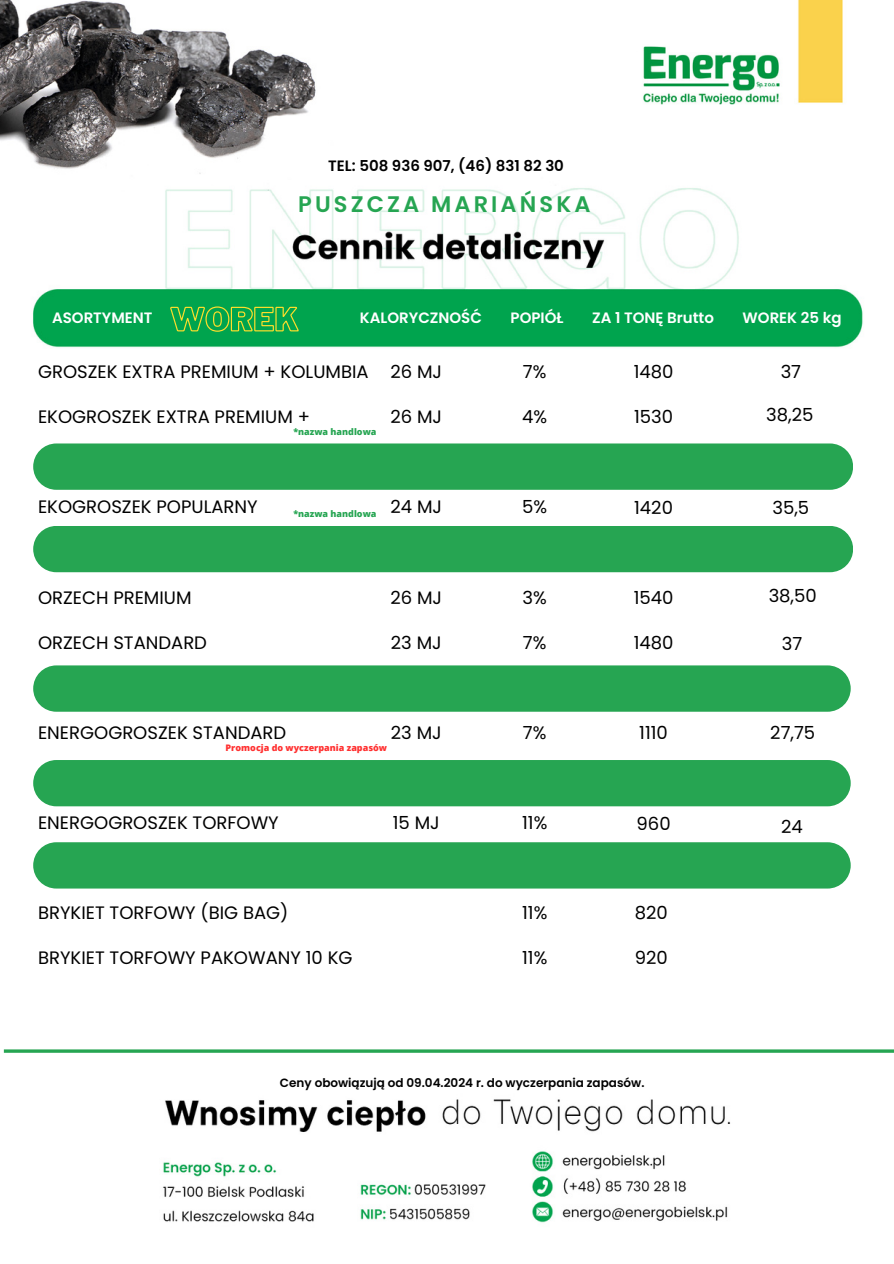
<style>
.page{position:relative;width:894px;height:1264px;background:#fff}
.page>*{position:absolute;margin:0;border:0;box-sizing:border-box;transform-origin:0 0}
.t1{font:600 22.5px "Poppins";letter-spacing:.14em;color:#26a552}
.t2{font:18px "Poppins";color:#000}
.t3{font:600 15px "Poppins";color:#fff}
.t4{font:600 15px "Poppins";color:#000}
.t5{font:600 12px "Poppins";color:#000}
.t6{font:800 9px "Open Sans";color:#26a552}
.t7{font:800 9px "Open Sans";color:#ff3131}
</style>
<div class="page">
<img style="left:0;top:0;width:893px;height:1223px">
<hr style="left:4px;top:1049px;width:889px;height:3px;background:#26a552">
<svg style="left:169px;top:306px;width:130px;height:26px;background:#38b046"></svg>
<div style="left:33px;top:443px;width:819px;height:47px;background:#26a552;border-radius:23px"></div>
<div style="left:33px;top:665px;width:817px;height:46px;background:#26a552;border-radius:23px"></div>
<div style="left:33px;top:526px;width:819px;height:46px;background:#26a552;border-radius:23px"></div>
<div style="left:33px;top:760px;width:817px;height:46px;background:#26a552;border-radius:23px"></div>
<div style="left:33px;top:842px;width:817px;height:46px;background:#26a552;border-radius:23px"></div>
<h4 class="t4" style="left:328px;top:156px;width:237px">TEL: 508 936 907, (46) 831 82 30</h4>
<h4 class="t1" style="left:298px;top:188px;width:294px">PUSZCZA MARIAŃSKA</h4>
<h5 class="t3" style="left:52px;top:307px;width:102px">ASORTYMENT</h5>
<h5 class="t3" style="left:360px;top:307px;width:124px">KALORYCZNOŚĆ</h5>
<h5 class="t3" style="left:510px;top:307px;width:54px">POPIÓŁ</h5>
<h5 class="t3" style="left:592px;top:307px;width:123px">ZA 1 TONĘ Brutto</h5>
<h5 class="t3" style="left:742px;top:307px;width:100px">WOREK 25 kg</h5>
<h2 class="t2" style="left:38px;top:359px;width:332px">GROSZEK EXTRA PREMIUM + KOLUMBIA</h2>
<h1 class="t2" style="left:38px;top:404px;width:273px">EKOGROSZEK EXTRA PREMIUM +</h1>
<h4 class="t2" style="left:780px;top:359px;width:22px">37</h4>
<h3 class="t2" style="left:390px;top:359px;width:53px">26 MJ</h3>
<h3 class="t2" style="left:390px;top:404px;width:53px">26 MJ</h3>
<h3 class="t2" style="left:633px;top:359px;width:41px">1480</h3>
<h3 class="t2" style="left:634px;top:404px;width:41px">1530</h3>
<p class="t2" style="left:523px;top:359px;width:25px">7%</p>
<p class="t2" style="left:522px;top:404px;width:26px">4%</p>
<h4 class="t2" style="left:766px;top:402px;width:49px">38,25</h4>
<h4 class="t6" style="left:293px;top:425px;width:85px">*nazwa handlowa</h4>
<h6 class="t2" style="left:38px;top:494px;width:221px">EKOGROSZEK POPULARNY</h6>
<h4 class="t6" style="left:293px;top:507px;width:85px">*nazwa handlowa</h4>
<h3 class="t2" style="left:390px;top:494px;width:53px">24 MJ</h3>
<h3 class="t2" style="left:522px;top:494px;width:26px">5%</h3>
<h4 class="t2" style="left:634px;top:494px;width:40px">1420</h4>
<p class="t2" style="left:38px;top:584px;width:155px">ORZECH PREMIUM</p>
<h3 class="t2" style="left:38px;top:629px;width:170px">ORZECH STANDARD</h3>
<p class="t2" style="left:390px;top:584px;width:53px">26 MJ</p>
<p class="t2" style="left:391px;top:629px;width:52px">23 MJ</p>
<h3 class="t2" style="left:522px;top:584px;width:26px">3%</h3>
<h3 class="t2" style="left:523px;top:629px;width:25px">7%</h3>
<h4 class="t2" style="left:633px;top:585px;width:41px">1540</h4>
<h4 class="t2" style="left:633px;top:630px;width:41px">1480</h4>
<h3 class="t2" style="left:38px;top:719px;width:250px">ENERGOGROSZEK STANDARD</h3>
<p class="t2" style="left:391px;top:719px;width:52px">23 MJ</p>
<h3 class="t2" style="left:523px;top:719px;width:25px">7%</h3>
<h4 class="t2" style="left:639px;top:720px;width:30px">1110</h4>
<h4 class="t7" style="left:225px;top:741px;width:163px">Promocja do wyczerpania zapasów</h4>
<p class="t2" style="left:38px;top:809px;width:242px">ENERGOGROSZEK TORFOWY</p>
<p class="t2" style="left:393px;top:809px;width:48px">15 MJ</p>
<h3 class="t2" style="left:522px;top:809px;width:27px">11%</h3>
<h4 class="t2" style="left:636px;top:811px;width:36px">960</h4>
<h3 class="t2" style="left:38px;top:899px;width:252px">BRYKIET TORFOWY (BIG BAG)</h3>
<p class="t2" style="left:38px;top:944px;width:316px">BRYKIET TORFOWY PAKOWANY 10 KG</p>
<h4 class="t2" style="left:522px;top:900px;width:27px">11%</h4>
<h4 class="t2" style="left:522px;top:945px;width:27px">11%</h4>
<h4 class="t2" style="left:634px;top:900px;width:35px">820</h4>
<p class="t2" style="left:634px;top:945px;width:34px">920</p>
<h4 class="t5" style="left:280px;top:1074px;width:366px">Ceny obowiązują od 09.04.2024 r. do wyczerpania zapasów.</h4>
<h4 class="t2" style="left:772px;top:495px;width:38px">35,5</h4>
<p class="t2" style="left:768px;top:582px;width:50px">38,50</p>
<h4 class="t2" style="left:781px;top:631px;width:22px">37</h4>
<h4 class="t2" style="left:770px;top:720px;width:46px">27,75</h4>
<p class="t2" style="left:781px;top:813px;width:23px">24</p>
</div>
